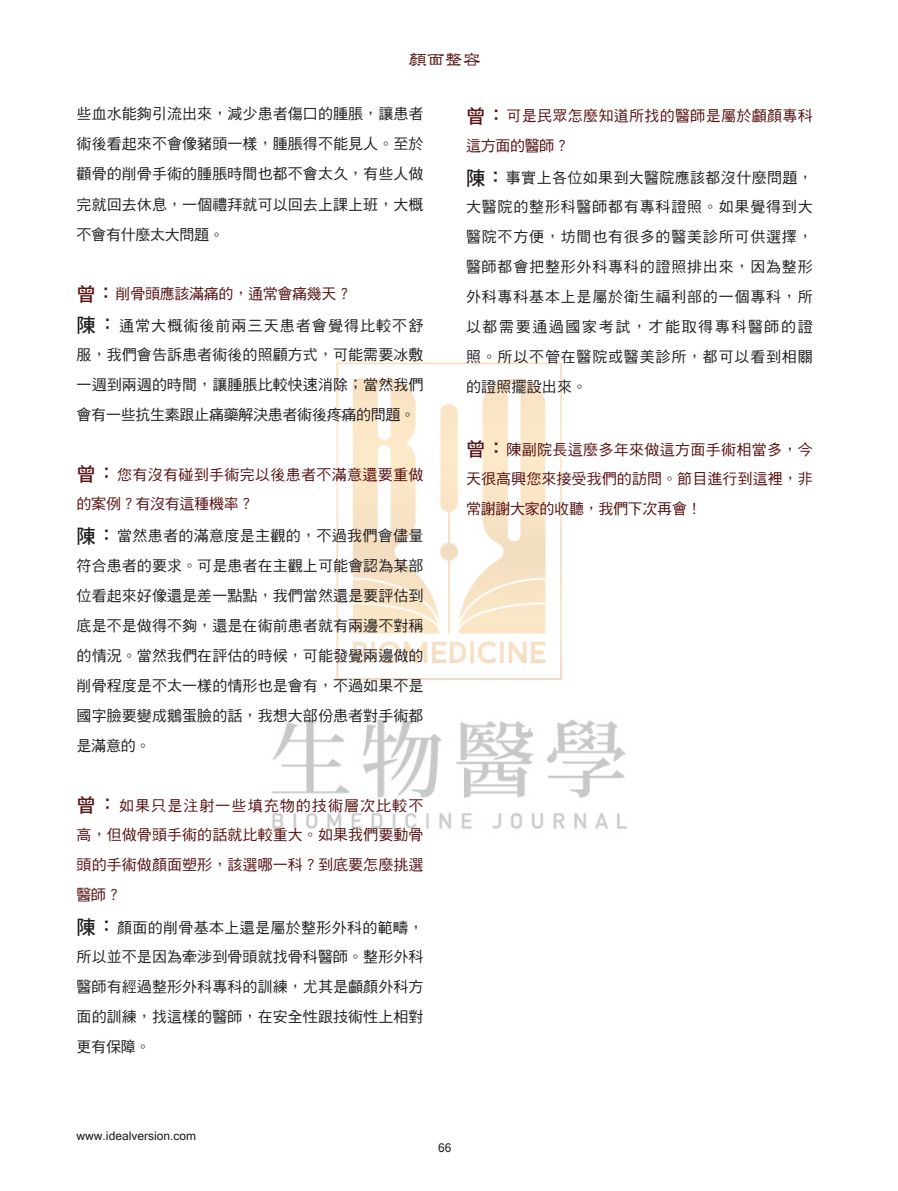
<style>
.page{position:relative;width:898px;height:1191px;background:#fff}
.page>*{position:absolute;margin:0;border:0;box-sizing:border-box;transform-origin:0 0}
.t1{font:18px "DF Li Shu W5 HKP BF";color:#571214}
.t2{font:15px/29.8px "DF Hei Std W5";letter-spacing:.005em;color:#231f20;text-align:justify}
.t3{font:15px/29.8px "DF Hei Std W5";letter-spacing:.005em;color:#571214}
.t4{font:15px/31.7px "DF Hei Std W5";letter-spacing:.07em;color:#231f20}
.t5{font:12px "Microsoft Sans Serif";color:#231f20}
.s1{font-family:"DF Hei Std W7";font-size:19.5px;color:#571214}
.s2{color:#571214}
.s3{font-family:"DF Hei Std W7";font-size:19.5px}
</style>
<div class="page">
<img style="left:271px;top:362px;width:356px;height:467px">
<p class="t1" style="left:408px;top:51px;width:73px">顏面整容</p>
<p class="t2" style="left:77px;top:98px;width:348px">些血水能夠引流出來，減少患者傷口的腫脹，讓患者術後看起來不會像豬頭一樣，腫脹得不能見人。至於顴骨的削骨手術的腫脹時間也都不會太久，有些人做完就回去休息，一個禮拜就可以回去上課上班，大概不會有什麼太大問題。</p>
<p class="t4" style="left:77px;top:278px;width:348px"><span class="s1">曾：</span><span class="s2">削骨頭應該滿痛的，通常會痛幾天？<br></span><span class="s3">陳：</span>通常大概術後前兩三天患者會覺得比較不舒</p>
<p class="t2" style="left:77px;top:339px;width:348px">服，我們會告訴患者術後的照顧方式，可能需要冰敷一週到兩週的時間，讓腫脹比較快速消除；當然我們會有一些抗生素跟止痛藥解決患者術後疼痛的問題。</p>
<p class="t3" style="left:77px;top:459px;width:348px;line-height:29.4px"><span class="s3">曾：</span>您有沒有碰到手術完以後患者不滿意還要重做的案例？有沒有這種機率？</p>
<p class="t2" style="left:77px;top:521px;width:348px"><span class="s3">陳：</span>當然患者的滿意度是主觀的，不過我們會儘量符合患者的要求。可是患者在主觀上可能會認為某部位看起來好像還是差一點點，我們當然還是要評估到底是不是做得不夠，還是在術前患者就有兩邊不對稱的情況。當然我們在評估的時候，可能發覺兩邊做的削骨程度是不太一樣的情形也是會有，不過如果不是國字臉要變成鵝蛋臉的話，我想大部份患者對手術都是滿意的。</p>
<p class="t3" style="left:77px;top:790px;width:348px;text-align:justify"><span class="s3">曾：</span>如果只是注射一些填充物的技術層次比較不高，但做骨頭手術的話就比較重大。如果我們要動骨頭的手術做顏面塑形，該選哪一科？到底要怎麼挑選醫師？</p>
<p class="t2" style="left:77px;top:912px;width:348px"><span class="s3">陳：</span>顏面的削骨基本上還是屬於整形外科的範疇，所以並不是因為牽涉到骨頭就找骨科醫師。整形外科醫師有經過整形外科專科的訓練，尤其是顱顏外科方面的訓練，找這樣的醫師，在安全性跟技術性上相對更有保障。</p>
<p class="t3" style="left:466px;top:101px;width:348px;line-height:29.2px"><span class="s3">曾：</span>可是民眾怎麼知道所找的醫師是屬於顱顏專科這方面的醫師？</p>
<p class="t2" style="left:466px;top:162px;width:348px"><span class="s3">陳：</span>事實上各位如果到大醫院應該都沒什麼問題，大醫院的整形科醫師都有專科證照。如果覺得到大醫院不方便，坊間也有很多的醫美診所可供選擇，醫師都會把整形外科專科的證照排出來，因為整形外科專科基本上是屬於衛生福利部的一個專科，所以都需要通過國家考試，才能取得專科醫師的證照。所以不管在醫院或醫美診所，都可以看到相關的證照擺設出來。</p>
<p class="t3" style="left:466px;top:434px;width:348px;text-align:justify"><span class="s3">曾：</span>陳副院長這麼多年來做這方面手術相當多，今天很高興您來接受我們的訪問。節目進行到這裡，非常謝謝大家的收聽，我們下次再會！</p>
<p class="t5" style="left:77px;top:1127px;width:121px">www.idealversion.com</p>
<p class="t5" style="left:438px;top:1140px;width:15px">66</p>
</div>
